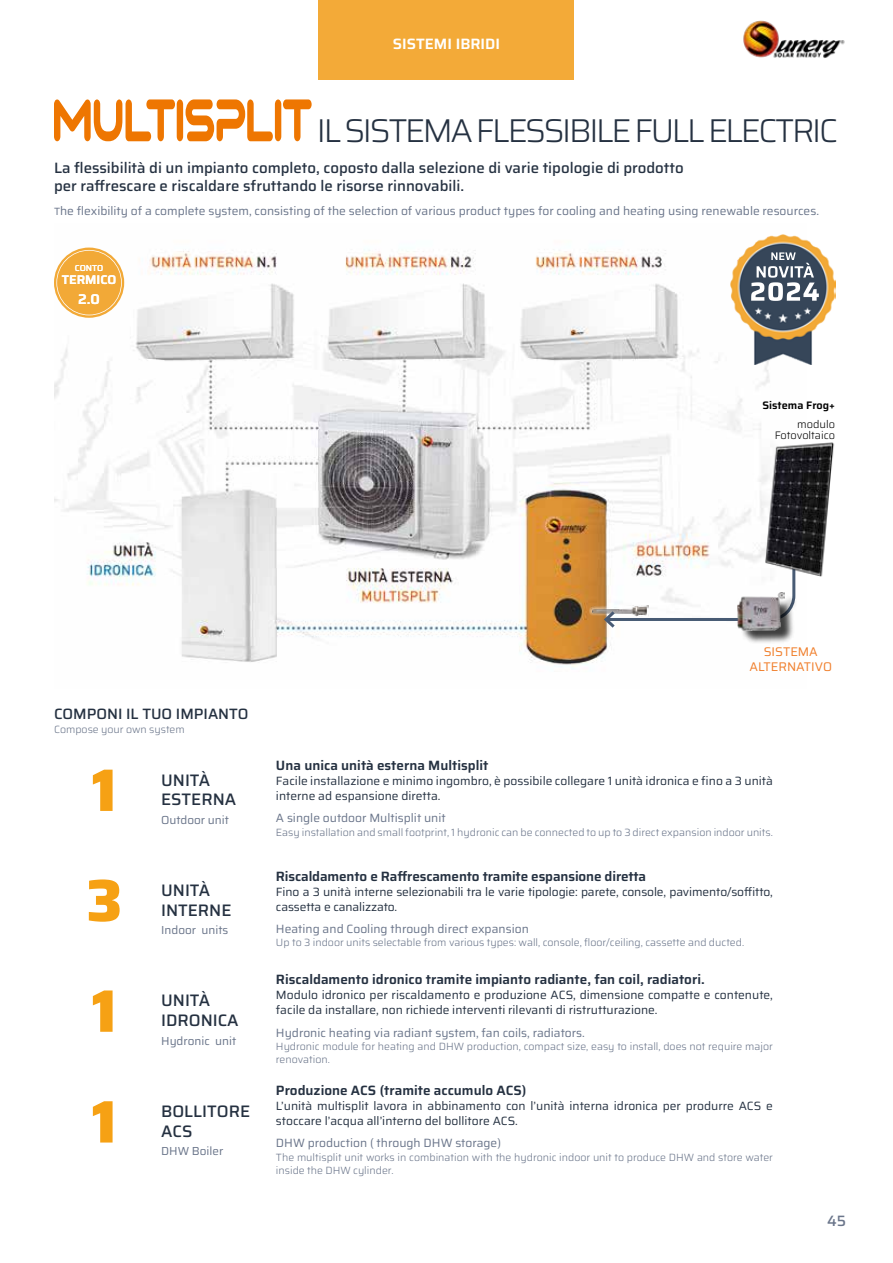
<style>
.page{position:relative;width:893px;height:1263px;background:#fff}
.page>*{position:absolute;margin:0;border:0;box-sizing:border-box;transform-origin:0 0}
.t1{font:800 60px "Saira";color:#f6a114}
.t2{font:300 33px "Saira";letter-spacing:-.07em;color:#253141}
.t3{font:500 16.65px/20px "Saira";color:#253141}
.t4{font:500 15px/18px "Saira";color:#253141}
.t5{font:600 15px "Saira";color:#fff}
.t6{font:500 15px "Saira";color:#6a758a}
.t7{font:600 14.1px "Saira";color:#fff}
.t8{font:600 13.5px "Saira";color:#253141}
.t9{font:12.6px/15px "Saira";color:#f07f2c;text-align:center}
.t10{font:600 12.6px "Saira";color:#fff}
.t11{font:12px/15px "Saira";color:#253141}
.t12{font:12px "Saira";color:#6a758a}
.t13{font:11.7px "Saira";color:#6a758a}
.t14{font:300 10.8px/10.5px "Saira";color:#000;text-align:right}
.t15{font:600 10.8px "Saira";color:#000}
.t16{font:300 10.5px/13.2px "Saira";color:#6a758a}
.t17{font:500 8.7px "Saira";color:#fff}
.s1{font-size:10.5px}
</style>
<div class="page">
<img style="left:743px;top:20px;width:102px;height:38px">
<img style="left:54px;top:234px;width:732px;height:435px">
<div style="left:319px;top:0;width:255px;height:80px;background:#f3aa38"></div>
<img style="left:731px;top:235px;width:105px;height:129px">
<svg style="left:54px;top:99px;width:258px;height:42px"></svg>
<svg style="left:54px;top:248px;width:70px;height:70px"></svg>
<svg style="left:56px;top:250px;width:66px;height:65px"></svg>
<div style="left:57px;top:251px;width:64px;height:64px;background:#f2a937;border-radius:50%"></div>
<svg style="left:589px;top:602px;width:13px;height:16px"></svg>
<img style="left:591px;top:605px;width:11px;height:11px">
<svg style="left:602px;top:543px;width:194px;height:88px"></svg>
<div style="left:740px;top:595px;width:58px;height:49px;background:#000;opacity:.75"></div>
<img style="left:737px;top:592px;width:47px;height:39px">
<img style="left:750px;top:439px;width:85px;height:139px">
<p class="t5" style="left:393px;top:32px;width:109px">SISTEMI IBRIDI</p>
<h2 class="t2" style="left:317px;top:103px;width:523px">IL SISTEMA FLESSIBILE FULL ELECTRIC</h2>
<p class="t4" style="left:54px;top:159px;width:631px">La flessibilità di un impianto completo, coposto dalla selezione di varie tipologie di prodotto per raffrescare e riscaldare sfruttando le risorse rinnovabili.</p>
<p class="t12" style="left:54px;top:201px;width:766px"><span class="s1">T</span>he flexibility of a complete system, consisting of the selection of various product types for cooling and heating using renewable resources.</p>
<p class="t17" style="left:75px;top:261px;width:30px">CONTO</p>
<p class="t10" style="left:62px;top:269px;width:56px">TERMICO</p>
<p class="t7" style="left:78px;top:287px;width:23px">2.0</p>
<p class="t15" style="left:762px;top:396px;width:74px">Sistema Frog+</p>
<p class="t14" style="left:775px;top:419px;width:62px">modulo<br>Fotovoltaico</p>
<p class="t4" style="left:54px;top:705px;width:196px">COMPONI IL TUO IMPIANTO</p>
<p class="t16" style="left:54px;top:723px;width:132px">Compose your own system</p>
<h1 class="t1" style="left:92px;top:741px;width:26px">1</h1>
<h3 class="t3" style="left:161px;top:769px;width:77px">UNITÀ<br>ESTERNA</h3>
<p class="t13" style="left:161px;top:810px;width:69px">Outdoor unit</p>
<h1 class="t1" style="left:86px;top:852px;width:38px">3</h1>
<h3 class="t3" style="left:161px;top:879px;width:72px">UNITÀ<br>INTERNE</h3>
<p class="t13" style="left:161px;top:920px;width:69px">Indoor units</p>
<h1 class="t1" style="left:92px;top:962px;width:26px">1</h1>
<h3 class="t3" style="left:161px;top:990px;width:79px">UNITÀ<br>IDRONICA</h3>
<p class="t13" style="left:161px;top:1031px;width:77px">Hydronic unit</p>
<h1 class="t1" style="left:92px;top:1073px;width:26px">1</h1>
<h3 class="t3" style="left:161px;top:1101px;width:90px">BOLLITORE<br>ACS</h3>
<p class="t13" style="left:161px;top:1142px;width:64px">DHW Boiler</p>
<p class="t9" style="left:749px;top:643px;width:84px">SISTEMA<br>ALTERNATIVO</p>
<p class="t8" style="left:276px;top:754px;width:214px">Una unica unità esterna Multisplit</p>
<p class="t11" style="left:276px;top:773px;width:498px">Facile installazione e minimo ingombro, è possibile collegare 1 unità idronica e fino a 3 unità interne ad espansione diretta.</p>
<p class="t12" style="left:276px;top:808px;width:171px">A single outdoor Multisplit unit</p>
<p class="t16" style="left:276px;top:825px;width:498px">Easy installation and small footprint, 1 hydronic can be connected to up to 3 direct expansion indoor units.</p>
<p class="t8" style="left:276px;top:865px;width:372px">Riscaldamento e Raffrescamento tramite espansione diretta</p>
<p class="t11" style="left:276px;top:883px;width:498px">Fino a 3 unità interne selezionabili tra le varie tipologie: parete, console, pavimento/soffitto, cassetta e canalizzato.</p>
<p class="t12" style="left:276px;top:919px;width:254px">Heating and Cooling through direct expansion</p>
<p class="t16" style="left:276px;top:935px;width:470px">Up to 3 indoor units selectable from various types: wall, console, floor/ceiling, cassette and ducted.</p>
<p class="t8" style="left:276px;top:969px;width:430px">Riscaldamento idronico tramite impianto radiante, fan coil, radiatori.</p>
<p class="t11" style="left:276px;top:987px;width:498px">Modulo idronico per riscaldamento e produzione ACS, dimensione compatte e contenute, facile da installare, non richiede interventi rilevanti di ristrutturazione.</p>
<p class="t12" style="left:276px;top:1022px;width:310px">Hydronic heating via radiant system, fan coils, radiators.</p>
<p class="t16" style="left:276px;top:1039px;width:498px">Hydronic module for heating and DHW production, compact size, easy to install, does not require major renovation.</p>
<p class="t8" style="left:276px;top:1079px;width:252px">Produzione ACS (tramite accumulo ACS)</p>
<p class="t11" style="left:276px;top:1098px;width:498px">L’unità multisplit lavora in abbinamento con l’unità interna idronica per produrre ACS e stoccare l’acqua all’interno del bollitore ACS.</p>
<p class="t12" style="left:276px;top:1133px;width:227px">DHW production ( through DHW storage)</p>
<p class="t16" style="left:276px;top:1150px;width:498px">The multisplit unit works in combination with the hydronic indoor unit to produce DHW and store water inside the DHW cylinder.</p>
<p class="t6" style="left:827px;top:1208px;width:20px">45</p>
</div>
